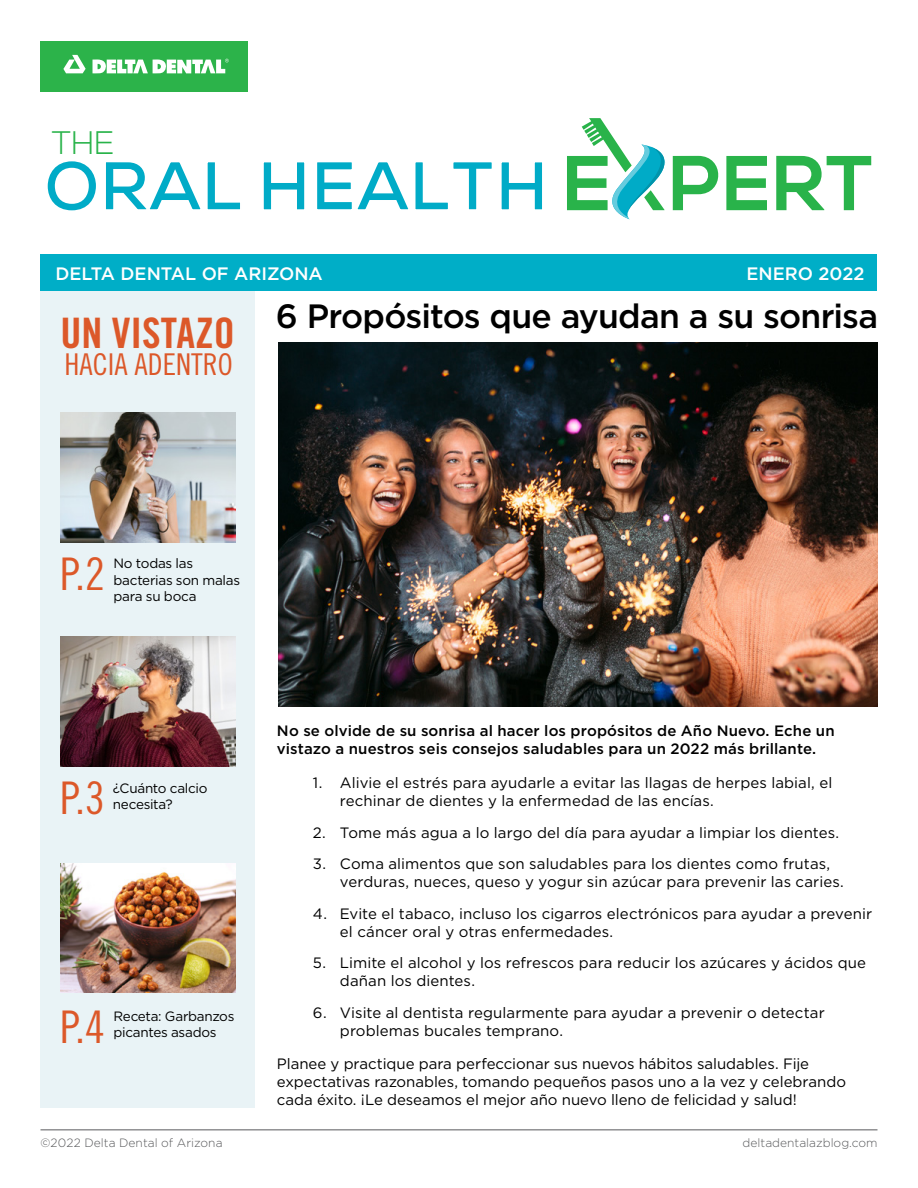
<style>
.page{position:relative;width:918px;height:1188px;background:#fff}
.page>*{position:absolute;margin:0;border:0;box-sizing:border-box;transform-origin:0 0}
.t1{font:700 69.75px "Nexa";letter-spacing:.02em;color:#00abc7}
.t2{font:45px "Trade Gothic LT Std Cn 18";color:#dc5829}
.t3{font:42px "Trade Gothic LT Std Bd Cn 20";color:#dc5829}
.t4{font:500 33.75px "Gotham";letter-spacing:-.025em;color:#000}
.t5{font:300 32.55px "Nexa";color:#29b34a}
.t6{font:30px "Trade Gothic LT Std Cn 18";color:#dc5829}
.t7{font:500 18px "Gotham";color:#fff}
.t8{font:15px/18px "Gotham";letter-spacing:.005em;color:#000}
.t9{font:500 15px/18px "Gotham";letter-spacing:.01em;color:#000}
.t10{font:13.5px/16.5px "Gotham";letter-spacing:-.02em;color:#000}
.t11{font:300 12px "Gotham";color:#58595b}
</style>
<div class="page">
<svg style="left:776px;top:156px;width:95px;height:54px"></svg>
<svg style="left:567px;top:118px;width:200px;height:101px"></svg>
<div style="left:40px;top:291px;width:215px;height:817px;background:#e9f3f6"></div>
<img style="left:60px;top:413px;width:176px;height:129px">
<img style="left:60px;top:637px;width:176px;height:129px">
<img style="left:60px;top:863px;width:176px;height:130px">
<img style="left:278px;top:342px;width:599px;height:364px">
<div style="left:41px;top:41px;width:207px;height:51px;background:#2cb34a"></div>
<svg style="left:63px;top:55px;width:23px;height:18px"></svg>
<svg style="left:93px;top:59px;width:136px;height:15px"></svg>
<div style="left:40px;top:254px;width:838px;height:37px;background:#00aec7"></div>
<hr style="left:40px;top:1129px;width:838px;height:1px;background:#58595b">
<h3 class="t5" style="left:52px;top:124px;width:64px">THE</h3>
<h1 class="t1" style="left:46px;top:146px;width:504px">ORAL HEALTH</h1>
<p class="t7" style="left:55px;top:262px;width:269px">DELTA DENTAL OF ARIZONA</p>
<p class="t7" style="left:747px;top:262px;width:120px">ENERO 2022</p>
<h3 class="t3" style="left:61px;top:307px;width:176px">UN VISTAZO</h3>
<h3 class="t6" style="left:65px;top:346px;width:170px">HACIA ADENTRO</h3>
<h3 class="t4" style="left:276px;top:294px;width:604px">6 Propósitos que ayudan a su sonrisa</h3>
<h2 class="t2" style="left:60px;top:547px;width:46px">P.2</h2>
<p class="t10" style="left:113px;top:555px;width:128px">No todas las bacterias son malas para su boca</p>
<h2 class="t2" style="left:60px;top:771px;width:46px">P.3</h2>
<p class="t10" style="left:113px;top:779px;width:96px">¿Cuánto calcio necesita?</p>
<h2 class="t2" style="left:60px;top:1000px;width:46px">P.4</h2>
<p class="t10" style="left:113px;top:1008px;width:122px">Receta: Garbanzos picantes asados</p>
<p class="t9" style="left:277px;top:721px;width:559px">No se olvide de su sonrisa al hacer los propósitos de Año Nuevo. Eche un vistazo a nuestros seis consejos saludables para un 2022 más brillante.</p>
<p class="t8" style="left:340px;top:774px;width:494px;text-indent:-27px">1. Alivie el estrés para ayudarle a evitar las llagas de herpes labial, el rechinar de dientes y la enfermedad de las encías.</p>
<p class="t8" style="left:313px;top:823px;width:528px">2. Tome más agua a lo largo del día para ayudar a limpiar los dientes.</p>
<p class="t8" style="left:340px;top:855px;width:505px;text-indent:-27px">3. Coma alimentos que son saludables para los dientes como frutas, verduras, nueces, queso y yogur sin azúcar para prevenir las caries.</p>
<p class="t8" style="left:340px;top:904px;width:534px;text-indent:-27px">4. Evite el tabaco, incluso los cigarros electrónicos para ayudar a prevenir el cáncer oral y otras enfermedades.</p>
<p class="t8" style="left:340px;top:954px;width:528px;text-indent:-27px">5. Limite el alcohol y los refrescos para reducir los azúcares y ácidos que dañan los dientes.</p>
<p class="t8" style="left:340px;top:1003px;width:486px;text-indent:-27px">6. Visite al dentista regularmente para ayudar a prevenir o detectar problemas bucales temprano.</p>
<p class="t8" style="left:277px;top:1055px;width:571px">Planee y practique para perfeccionar sus nuevos hábitos saludables. Fije expectativas razonables, tomando pequeños pasos uno a la vez y celebrando cada éxito. ¡Le deseamos el mejor año nuevo lleno de felicidad y salud!</p>
<p class="t11" style="left:40px;top:1135px;width:184px">©2022 Delta Dental of Arizona</p>
<p class="t11" style="left:743px;top:1135px;width:136px">deltadentalazblog.com</p>
</div>
